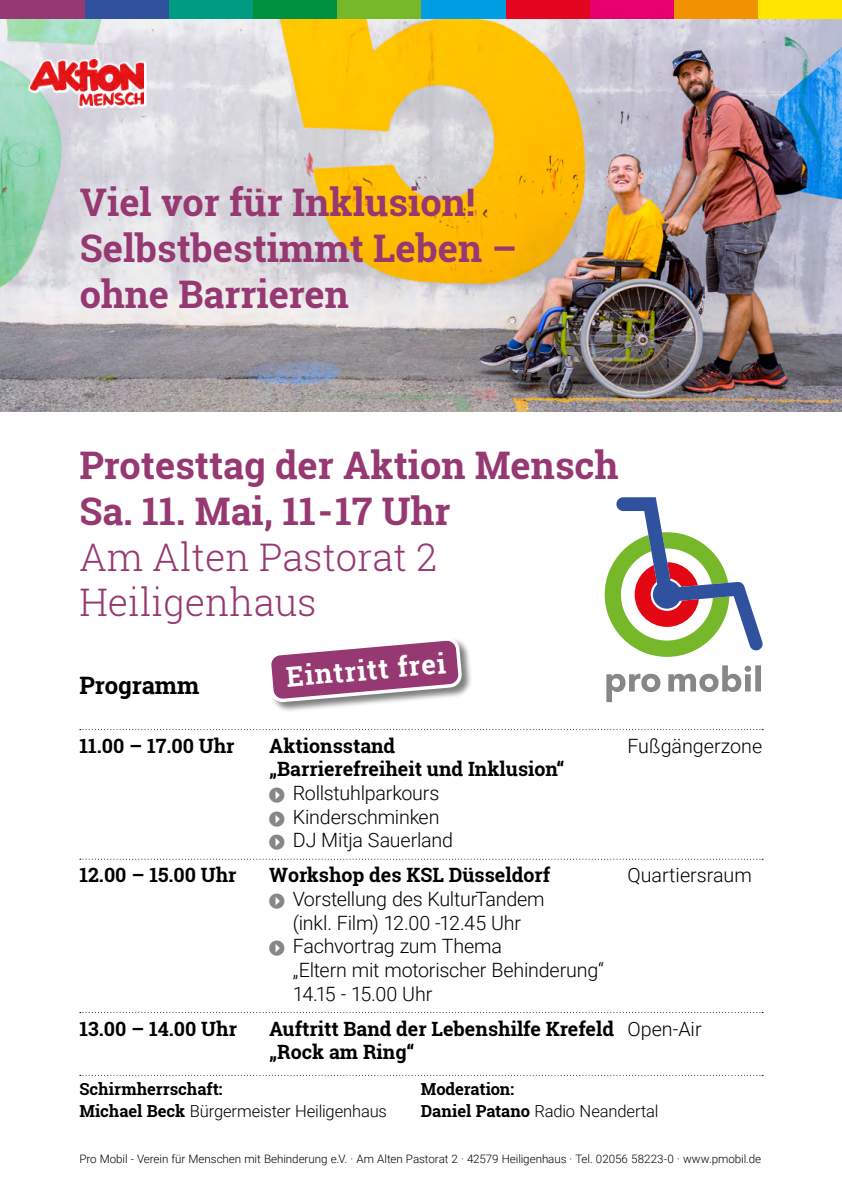
<style>
.page{position:relative;width:842px;height:1191px;background:#fff}
.page>*{position:absolute;margin:0;border:0;box-sizing:border-box;transform-origin:0 0}
.Subheadline_16_blau{font:700 38px/45.6px "Roboto Slab";color:#963871}
.Subheadline_16_blau-2{font:300 38px/45.6px "Roboto Slab";color:#963871}
.t1{font:700 27.5px "Roboto Slab";color:#fff}
.Subheadline_16_blau-3{font:700 24px "Roboto Slab";color:#000}
.Headline_1{font:300 19.7px/23.6px "Roboto";letter-spacing:-.01em;color:#000;text-align:center}
.Headline_1-2{font:700 19.7px/23.6px "Roboto Slab";color:#000}
.grund{font:300 16.6px "Roboto";letter-spacing:-.01em;color:#000}
.grund_fett{font:700 16.6px "Roboto Slab";letter-spacing:-.005em;color:#000}
.Adresszeile{font:300 11.6px "Roboto";letter-spacing:-.005em;color:#000}
.s1{font-weight:700}
.s2{font-family:"Arrowstfb";font-weight:400;font-size:15px;color:#878787}
.s3{font-family:"Roboto";font-weight:300}
.s4{font-family:"Roboto Slab";font-weight:700}
</style>
<div class="page">
<div style="left:758px;top:0;width:84px;height:20px;background:#ffe600"></div>
<div style="left:674px;top:0;width:84px;height:20px;background:#f39200"></div>
<div style="left:589px;top:0;width:85px;height:20px;background:#e6006d"></div>
<div style="left:505px;top:0;width:84px;height:20px;background:#e40521"></div>
<div style="left:421px;top:0;width:84px;height:20px;background:#009fe3"></div>
<div style="left:337px;top:0;width:84px;height:20px;background:#76b82a"></div>
<div style="left:253px;top:0;width:84px;height:20px;background:#00913e"></div>
<div style="left:168px;top:0;width:85px;height:20px;background:#009c81"></div>
<div style="left:84px;top:0;width:84px;height:20px;background:#2f519e"></div>
<div style="left:0;top:0;width:84px;height:20px;background:#963871"></div>
<svg style="left:80px;top:729px;width:683px;height:1px"></svg>
<svg style="left:80px;top:858px;width:683px;height:1px"></svg>
<svg style="left:80px;top:1012px;width:683px;height:1px"></svg>
<svg style="left:80px;top:1074px;width:683px;height:1px"></svg>
<img style="left:0;top:20px;width:842px;height:391px">
<svg style="left:27px;top:57px;width:119px;height:51px"></svg>
<img style="left:30px;top:60px;width:114px;height:46px">
<svg style="left:606px;top:665px;width:155px;height:37px"></svg>
<svg style="left:605px;top:497px;width:158px;height:160px"></svg>
<div style="left:268px;top:637px;width:205px;height:76px;background:#000;opacity:.5"></div>
<svg style="left:269px;top:638px;width:192px;height:63px"></svg>
<p class="Subheadline_16_blau" style="left:80px;top:179px;width:438px">Viel vor für Inklusion!<br>Selbstbestimmt Leben – ohne Barrieren</p>
<p class="Subheadline_16_blau" style="left:79px;top:442px;width:541px">Protesttag der Aktion Mensch</p>
<p class="Subheadline_16_blau-2" style="left:79px;top:487px;width:373px"><span class="s1">Sa. 11. Mai, 11 - 17 Uhr<br></span>Am Alten Pastorat 2<br>Heiligenhaus</p>
<p class="t1" style="left:285px;top:658px;width:161px;rotate:-5deg">Eintritt frei</p>
<p class="Subheadline_16_blau-3" style="left:79px;top:668px;width:122px">Programm</p>
<p class="Headline_1-2" style="left:79px;top:733px;width:157px">11.00 – 17.00 Uhr</p>
<p class="Headline_1-2" style="left:269px;top:733px;width:127px">Aktionsstand</p>
<p class="Headline_1" style="left:627px;top:733px;width:136px">Fußgängerzone</p>
<p class="Headline_1-2" style="left:269px;top:757px;width:297px">„Barrierefreiheit und Inklusion“</p>
<p class="Headline_1" style="left:269px;top:780px;width:172px"><span class="s2">I</span> Rollstuhlparkours</p>
<p class="Headline_1" style="left:269px;top:804px;width:172px"><span class="s2">I</span> Kinderschminken</p>
<p class="Headline_1" style="left:269px;top:828px;width:185px"><span class="s2">I</span> DJ Mitja Sauerland</p>
<p class="Headline_1-2" style="left:79px;top:863px;width:159px">12.00 – 15.00 Uhr</p>
<p class="Headline_1-2" style="left:269px;top:863px;width:282px">Workshop des KSL Düsseldorf</p>
<p class="Headline_1" style="left:627px;top:863px;width:126px">Quartiersraum</p>
<p class="Headline_1" style="left:269px;top:886px;width:277px"><span class="s2">I</span> Vorstellung des KulturTandem (inkl. Film) 12.00 -12.45 Uhr</p>
<p class="Headline_1" style="left:293px;top:933px;width:313px;text-align:left;text-indent:-23px"><span class="s2">I</span> Fachvortrag zum Thema<br>„Eltern mit motorischer Behinderung“<br>14.15 - 15.00 Uhr</p>
<p class="Headline_1-2" style="left:79px;top:1016px;width:159px">13.00 – 14.00 Uhr</p>
<p class="Headline_1-2" style="left:269px;top:1016px;width:434px">Auftritt Band der Lebenshilfe Krefeld <span class="s3">Open-Air </span>„Rock am Ring“</p>
<p class="grund_fett" style="left:79px;top:1077px;width:145px">Schirmherrschaft:</p>
<p class="grund" style="left:79px;top:1099px;width:309px"><span class="s4">Michael Beck</span> Bürgermeister Heiligenhaus</p>
<p class="grund_fett" style="left:421px;top:1077px;width:95px">Moderation:</p>
<p class="grund" style="left:421px;top:1099px;width:239px"><span class="s4">Daniel Patano</span> Radio Neandertal</p>
<p class="Adresszeile" style="left:79px;top:1150px;width:683px">Pro Mobil - Verein für Menschen mit Behinderung e.V. · Am Alten Pastorat 2 · 42579 Heiligenhaus · Tel. 02056 58223-0 · www.pmobil.de</p>
</div>
